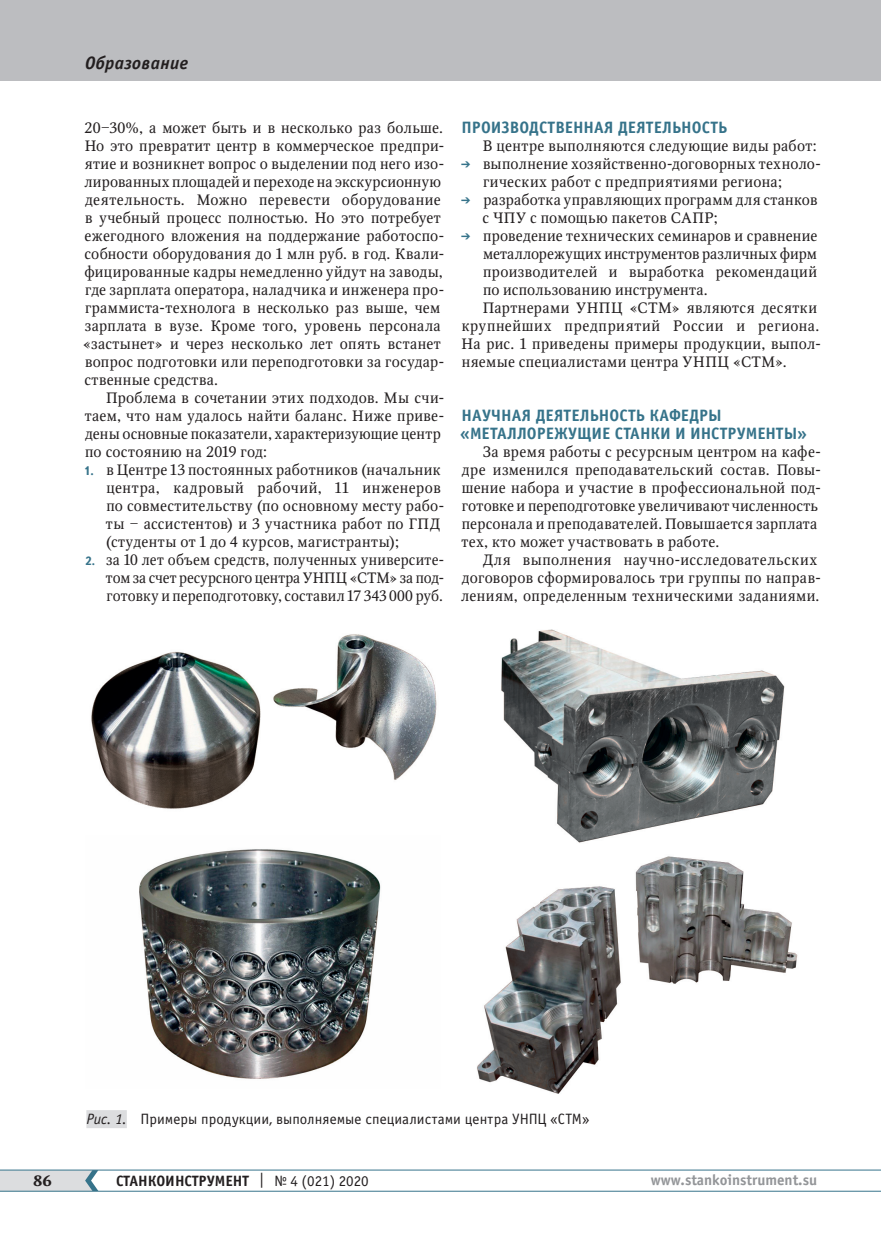
<style>
.page{position:relative;width:881px;height:1234px;background:#fff}
.page>*{position:absolute;margin:0;border:0;box-sizing:border-box;transform-origin:0 0}
.t1{font:italic 700 18px "Officina Sans C";letter-spacing:.015em;color:#231f20}
.t2{font:700 16.5px/18px "Officina Sans C";letter-spacing:.005em;color:#36738a}
.t3{font:15px/18px "Octava";letter-spacing:.02em;color:#231f20}
.t4{font:15px "Officina Sans C";letter-spacing:.005em;color:#231f20}
.t5{font:15px "Octava";letter-spacing:.045em;color:#231f20}
.t6{font:700 15px "Officina Sans C";color:#231f20}
.t7{font:700 15px "Officina Sans C";color:#939598}
.t8{font:700 15px "Octava";color:#231f20}
.s1{font-family:"Text Book C";font-weight:700;font-size:12px;color:#36738a}
.s2{color:#36738a}
.s3{font-style:italic}
.s4{font-weight:400}
</style>
<div class="page">
<hr style="left:0;top:1190px;width:880px;height:1px;background:#36738a">
<hr style="left:0;top:1169px;width:880px;height:1px;background:#36738a">
<svg style="left:0;top:1169px;width:98px;height:21px;background:#ccd4d8"></svg>
<div style="left:0;top:0;width:880px;height:81px;background:#bcbdc0"></div>
<img style="left:91px;top:634px;width:346px;height:445px">
<img style="left:477px;top:629px;width:321px;height:465px">
<div style="left:86px;top:1109px;width:41px;height:18px;background:#dcdddf"></div>
<p class="t1" style="left:85px;top:53px;width:104px">Образование</p>
<p class="t3" style="left:83px;top:119px;width:363px">20‒30%, а может быть и в несколько раз больше.<br>Но это превратит центр в коммерческое предпри&shy;ятие и возникнет вопрос о выделении под него изо&shy;лированных площадей и переходе на экскурсионную деятельность. Можно перевести оборудование в учебный процесс полностью. Но это потребует ежегодного вложения на поддержание работоспо&shy;собности оборудования до 1 млн руб. в год. Квали&shy;фицированные кадры немедленно уйдут на заводы, где зарплата оператора, наладчика и инженера про&shy;граммиста-технолога в несколько раз выше, чем зарплата в вузе. Кроме того, уровень персонала «застынет» и через несколько лет опять встанет вопрос подготовки или переподготовки за государ&shy;ственные средства.</p>
<p class="t3" style="left:85px;top:389px;width:361px;text-indent:21px">Проблема в сочетании этих подходов. Мы счи&shy;таем, что нам удалось найти баланс. Ниже приве&shy;дены основные показатели, характеризующие центр по состоянию на 2019 год:</p>
<p class="t3" style="left:105px;top:461px;width:340px;text-indent:-22px"><span class="s1">1.</span> в Центре 13 постоянных работников (начальник центра, кадровый рабочий, 11 инженеров по совместительству (по основному месту рабо&shy;ты ‒ ассистентов) и 3 участника работ по ГПД (студенты от 1 до 4 курсов, магистранты);</p>
<p class="t3" style="left:106px;top:551px;width:340px;text-align:justify;text-indent:-21px"><span class="s1">2.</span> за 10 лет объем средств, полученных университе&shy;том за счет ресурсного центра УНПЦ «СТМ» за под&shy;готовку и переподготовку, составил 17 343 000 руб.</p>
<p class="t2" style="left:461px;top:118px;width:267px">ПРОИЗВОДСТВЕННАЯ ДЕЯТЕЛЬНОСТЬ</p>
<p class="t3" style="left:482px;top:137px;width:335px">В центре выполняются следующие виды работ:</p>
<p class="t3" style="left:483px;top:155px;width:339px;text-indent:-22px"><span class="s2">➔</span> выполнение хозяйственно-договорных техноло&shy;гических работ с предприятиями региона;</p>
<p class="t3" style="left:482px;top:191px;width:336px;text-indent:-21px"><span class="s2">➔</span> разработка управляющих программ для станков с ЧПУ с помощью пакетов САПР;</p>
<p class="t3" style="left:461px;top:227px;width:357px"><span class="s2">➔</span> проведение технических семинаров и сравнение</p>
<p class="t3" style="left:483px;top:245px;width:335px">металлорежущих инструментов различных фирм</p>
<p class="t3" style="left:483px;top:263px;width:335px">производителей и выработка рекомендаций</p>
<p class="t3" style="left:483px;top:281px;width:226px">по использованию инструмента.</p>
<p class="t3" style="left:482px;top:299px;width:336px">Партнерами УНПЦ «СТМ» являются десятки</p>
<p class="t5" style="left:461px;top:316px;width:359px">крупнейших предприятий России и региона.</p>
<p class="t3" style="left:461px;top:335px;width:361px">На рис. 1 приведены примеры продукции, выпол-</p>
<p class="t3" style="left:461px;top:353px;width:326px">няемые специалистами центра УНПЦ «СТМ».</p>
<p class="t2" style="left:460px;top:406px;width:348px">НАУЧНАЯ ДЕЯТЕЛЬНОСТЬ КАФЕДРЫ «МЕТАЛЛОРЕЖУЩИЕ СТАНКИ И ИНСТРУМЕНТЫ»</p>
<p class="t3" style="left:461px;top:443px;width:361px;text-indent:22px">За время работы с ресурсным центром на кафе&shy;дре изменился преподавательский состав. Повы&shy;шение набора и участие в профессиональной под&shy;готовке и переподготовке увеличивают численность персонала и преподавателей. Повышается зарплата тех, кто может участвовать в работе.</p>
<p class="t3" style="left:461px;top:551px;width:361px;text-indent:21px">Для выполнения научно-исследовательских договоров сформировалось три группы по направ&shy;лениям, определенным техническими заданиями.</p>
<p class="t4" style="left:86px;top:1110px;width:504px"><span class="s3">Рис. 1.</span> Примеры продукции, выполняемые специалистами центра УНПЦ «СТМ»</p>
<p class="t8" style="left:33px;top:1170px;width:20px">86</p>
<p class="t6" style="left:116px;top:1171px;width:254px">СТАНКОИНСТРУМЕНТ <span class="s4">| № 4 (021) 2020</span></p>
<p class="t7" style="left:650px;top:1171px;width:168px">www.stankoinstrument.su</p>
</div>
